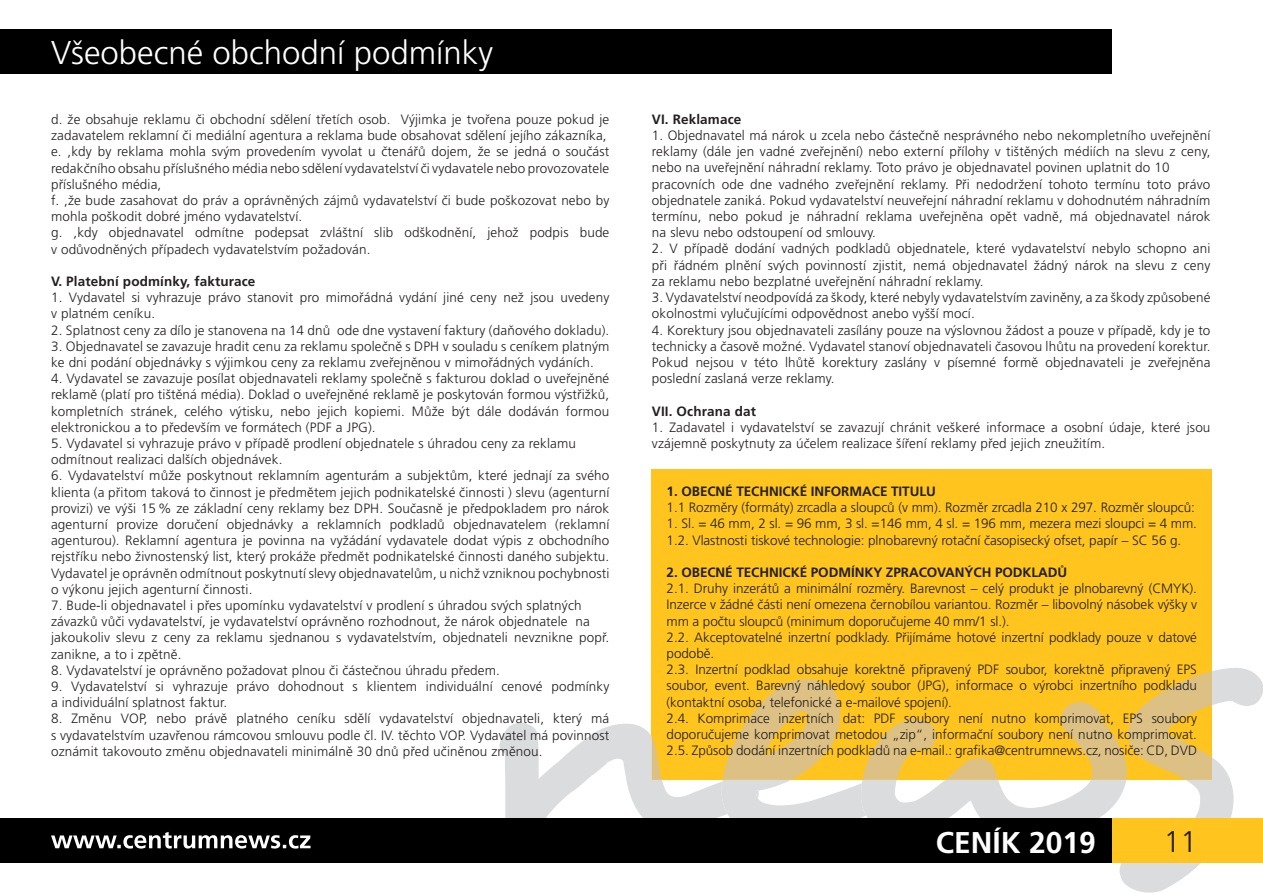
<style>
.page{position:relative;width:1263px;height:893px;background:#fff}
.page>*{position:absolute;margin:0;border:0;box-sizing:border-box;transform-origin:0 0}
.t1{font:300 33px "Frutiger CE";color:#fff}
.t2{font:700 30px "Frutiger CE";color:#fff}
.t3{font:300 30px "Frutiger CE";color:#231f20}
.t4{font:300 13.5px/16.2px "Frutiger CE";letter-spacing:.01em;color:#231f20}
.t5{font:700 13.5px "Frutiger CE";letter-spacing:-.005em;color:#231f20}
</style>
<div class="page">
<div style="left:652px;top:469px;width:560px;height:311px;background:#ffc41e"></div>
<svg style="left:499px;top:668px;width:764px;height:224px"></svg>
<div style="left:1111px;top:818px;width:152px;height:44px;background:#ffc41e"></div>
<div style="left:0;top:818px;width:1111px;height:44px;background:#000"></div>
<svg style="left:51px;top:832px;width:260px;height:16px"></svg>
<div style="left:0;top:29px;width:1111px;height:44px;background:#000"></div>
<h1 class="t1" style="left:51px;top:37px;width:443px">Všeobecné obchodní podmínky</h1>
<p class="t4" style="left:51px;top:112px;width:560px">d. že obsahuje reklamu či obchodní sdělení třetích osob. Výjimka je tvořena pouze pokud je zadavatelem reklamní či mediální agentura a reklama bude obsahovat sdělení jejího zákazníka, e. ,kdy by reklama mohla svým provedením vyvolat u čtenářů dojem, že se jedná o součást redakčního obsahu příslušného média nebo sdělení vydavatelství či vydavatele nebo provozovatele příslušného média,<br>f. ,že bude zasahovat do práv a oprávněných zájmů vydavatelství či bude poškozovat nebo by mohla poškodit dobré jméno vydavatelství.<br>g. ,kdy objednavatel odmítne podepsat zvláštní slib odškodnění, jehož podpis bude v odůvodněných případech vydavatelstvím požadován.</p>
<p class="t5" style="left:51px;top:275px;width:206px">V. Platební podmínky, fakturace</p>
<p class="t4" style="left:51px;top:290px;width:560px">1. Vydavatel si vyhrazuje právo stanovit pro mimořádná vydání jiné ceny než jsou uvedeny v platném ceníku.</p>
<p class="t4" style="left:51px;top:323px;width:560px">2. Splatnost ceny za dílo je stanovena na 14 dnů ode dne vystavení faktury (daňového dokladu).</p>
<p class="t4" style="left:51px;top:339px;width:560px">3. Objednavatel se zavazuje hradit cenu za reklamu společně s DPH v souladu s ceníkem platným ke dni podání objednávky s výjimkou ceny za reklamu zveřejněnou v mimořádných vydáních.</p>
<p class="t4" style="left:51px;top:371px;width:560px;text-align:justify">4. Vydavatel se zavazuje posílat objednavateli reklamy společně s fakturou doklad o uveřejněné reklamě (platí pro tištěná média). Doklad o uveřejněné reklamě je poskytován formou výstřižků, kompletních stránek, celého výtisku, nebo jejich kopiemi. Může být dále dodáván formou elektronickou a to především ve formátech (PDF a JPG).</p>
<p class="t4" style="left:51px;top:436px;width:526px">5. Vydavatel si vyhrazuje právo v případě prodlení objednatele s úhradou ceny za reklamu odmítnout realizaci dalších objednávek.</p>
<p class="t4" style="left:51px;top:468px;width:560px;text-align:justify">6. Vydavatelství může poskytnout reklamním agenturám a subjektům, které jednají za svého klienta (a přitom taková to činnost je předmětem jejich podnikatelské činnosti ) slevu (agenturní provizi) ve výši 15 % ze základní ceny reklamy bez DPH. Současně je předpokladem pro nárok agenturní provize doručení objednávky a reklamních podkladů objednavatelem (reklamní agenturou). Reklamní agentura je povinna na vyžádání vydavatele dodat výpis z obchodního rejstříku nebo živnostenský list, který prokáže předmět podnikatelské činnosti daného subjektu.<br>Vydavatel je oprávněn odmítnout poskytnutí slevy objednavatelům, u nichž vzniknou pochybnosti o výkonu jejich agenturní činnosti.</p>
<p class="t4" style="left:51px;top:598px;width:560px">7. Bude-li objednavatel i přes upomínku vydavatelství v prodlení s úhradou svých splatných závazků vůči vydavatelství, je vydavatelství oprávněno rozhodnout, že nárok objednatele na jakoukoliv slevu z ceny za reklamu sjednanou s vydavatelstvím, objednateli nevznikne popř. zanikne, a to i zpětně.</p>
<p class="t4" style="left:51px;top:663px;width:450px">8. Vydavatelství je oprávněno požadovat plnou či částečnou úhradu předem.</p>
<p class="t4" style="left:51px;top:679px;width:560px">9. Vydavatelství si vyhrazuje právo dohodnout s klientem individuální cenové podmínky a individuální splatnost faktur.</p>
<p class="t4" style="left:51px;top:711px;width:560px;text-align:justify">8. Změnu VOP, nebo právě platného ceníku sdělí vydavatelství objednavateli, který má s vydavatelstvím uzavřenou rámcovou smlouvu podle čl. IV. těchto VOP. Vydavatel má povinnost oznámit takovouto změnu objednavateli minimálně 30 dnů před učiněnou změnou.</p>
<p class="t5" style="left:652px;top:113px;width:91px">VI. Reklamace</p>
<p class="t4" style="left:652px;top:128px;width:560px">1. Objednavatel má nárok u zcela nebo částečně nesprávného nebo nekompletního uveřejnění reklamy (dále jen vadné zveřejnění) nebo externí přílohy v tištěných médiích na slevu z ceny, nebo na uveřejnění náhradní reklamy. Toto právo je objednavatel povinen uplatnit do 10 pracovních ode dne vadného zveřejnění reklamy. Při nedodržení tohoto termínu toto právo objednatele zaniká. Pokud vydavatelství neuveřejní náhradní reklamu v dohodnutém náhradním termínu, nebo pokud je náhradní reklama uveřejněna opět vadně, má objednavatel nárok na slevu nebo odstoupení od smlouvy.</p>
<p class="t4" style="left:652px;top:242px;width:560px;text-align:justify">2. V případě dodání vadných podkladů objednatele, které vydavatelství nebylo schopno ani při řádném plnění svých povinností zjistit, nemá objednavatel žádný nárok na slevu z ceny za reklamu nebo bezplatné uveřejnění náhradní reklamy.</p>
<p class="t4" style="left:652px;top:290px;width:560px">3. Vydavatelství neodpovídá za škody, které nebyly vydavatelstvím zaviněny, a za škody způsobené okolnostmi vylučujícími odpovědnost anebo vyšší mocí.</p>
<p class="t4" style="left:652px;top:323px;width:560px;text-align:justify">4. Korektury jsou objednavateli zasílány pouze na výslovnou žádost a pouze v případě, kdy je to technicky a časově možné. Vydavatel stanoví objednavateli časovou lhůtu na provedení korektur.<br>Pokud nejsou v této lhůtě korektury zaslány v písemné formě objednavateli je zveřejněna poslední zaslaná verze reklamy.</p>
<p class="t5" style="left:652px;top:404px;width:106px">VII. Ochrana dat</p>
<p class="t4" style="left:652px;top:420px;width:560px">1. Zadavatel i vydavatelství se zavazují chránit veškeré informace a osobní údaje, které jsou vzájemně poskytnuty za účelem realizace šíření reklamy před jejich zneužitím.</p>
<p class="t5" style="left:666px;top:485px;width:271px">1. OBECNÉ TECHNICKÉ INFORMACE TITULU</p>
<p class="t4" style="left:666px;top:500px;width:530px">1.1 Rozměry (formáty) zrcadla a sloupců (v mm). Rozměr zrcadla 210 x 297. Rozměr sloupců:</p>
<p class="t4" style="left:666px;top:516px;width:532px">1. Sl. = 46 mm, 2 sl. = 96 mm, 3 sl. =146 mm, 4 sl. = 196 mm, mezera mezi sloupci = 4 mm.<br>1.2. Vlastnosti tiskové technologie: plnobarevný rotační časopisecký ofset, papír – SC 56 g.</p>
<p class="t5" style="left:666px;top:566px;width:402px">2. OBECNÉ TECHNICKÉ PODMÍNKY ZPRACOVANÝCH PODKLADŮ</p>
<p class="t4" style="left:666px;top:581px;width:532px">2.1. Druhy inzerátů a minimální rozměry. Barevnost – celý produkt je plnobarevný (CMYK).<br>Inzerce v žádné části není omezena černobílou variantou. Rozměr – libovolný násobek výšky v mm a počtu sloupců (minimum doporučujeme 40 mm/1 sl.).<br>2.2. Akceptovatelné inzertní podklady. Přijímáme hotové inzertní podklady pouze v datové podobě.<br>2.3. Inzertní podklad obsahuje korektně připravený PDF soubor, korektně připravený EPS soubor, event. Barevný náhledový soubor (JPG), informace o výrobci inzertního podkladu (kontaktní osoba, telefonické a e-mailové spojení).<br>2.4. Komprimace inzertních dat: PDF soubory není nutno komprimovat, EPS soubory doporučujeme komprimovat metodou „zip“, informační soubory není nutno komprimovat.<br>2.5. Způsob dodání inzertních podkladů na e-mail.: grafika@centrumnews.cz, nosiče: CD, DVD</p>
<h2 class="t2" style="left:936px;top:828px;width:162px">CENÍK 2019</h2>
<h2 class="t3" style="left:1164px;top:827px;width:35px">11</h2>
</div>
